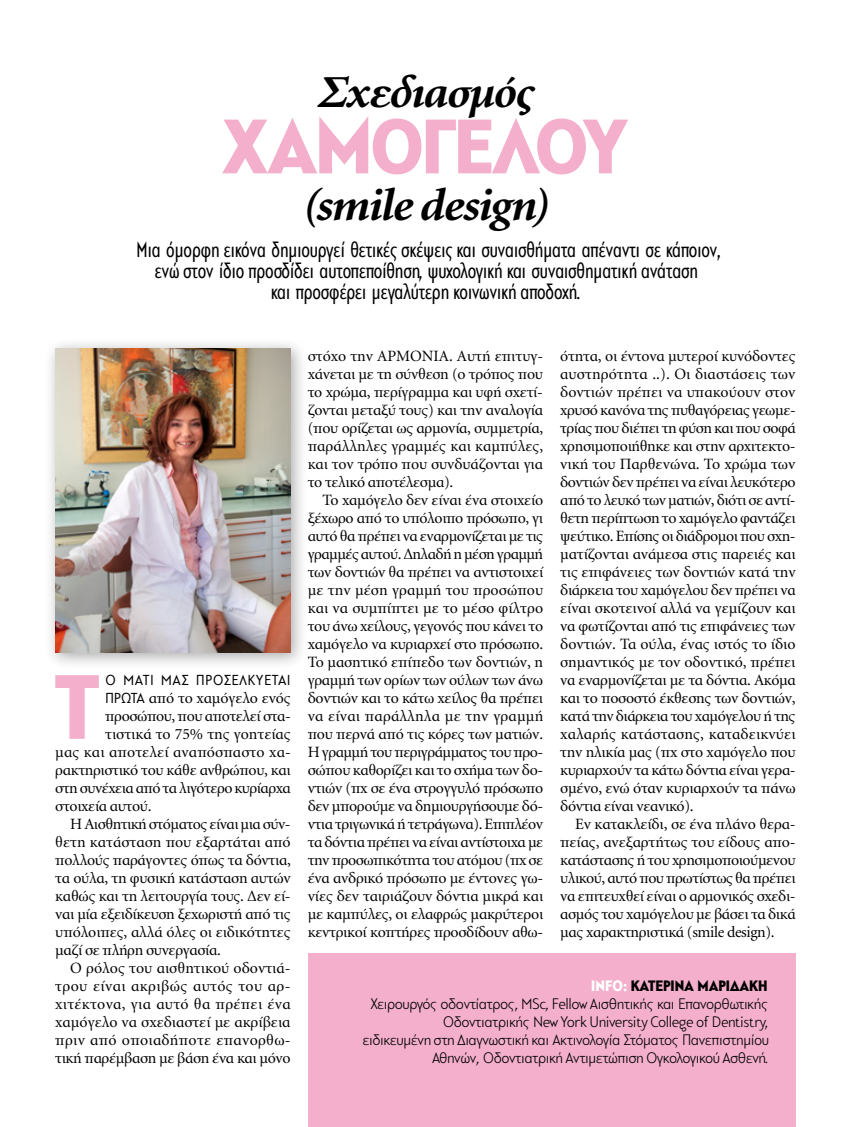
<style>
.page{position:relative;width:851px;height:1127px;background:#fff}
.page>*{position:absolute;margin:0;border:0;box-sizing:border-box;transform-origin:0 0}
.t1{font:900 99.75px "CF Roxan";color:#f3afcb}
.t2{font:900 84.3px "CF Roxan";letter-spacing:-.06em;color:#f3afcb}
.t3{font:italic 700 45.9px "Minion Greek";letter-spacing:-.035em;color:#000;scale:1.05 1}
.t4{font:condensed 24px/21px "CF Roxan";letter-spacing:-.005em;color:#000;text-align:center}
.t5{font:300 16.5px/18px "CF Roxan";letter-spacing:-.025em;color:#000;text-align:right}
.t6{font:15.75px/18px "Minion Greek";letter-spacing:-.02em;color:#000;text-align:justify}
.t7{font:15.75px "Minion Greek";color:#000}
.t8{font:15.75px "Minion Greek";letter-spacing:.005em;color:#000}
.t9{font:15.75px "Minion Greek";letter-spacing:.02em;color:#000}
.t10{font:15.75px "Minion Greek";letter-spacing:.025em;color:#000}
.t11{font:15.75px "Minion Greek";letter-spacing:.015em;color:#000}
.t12{font:15.75px "CF Roxan";letter-spacing:.025em;color:#000}
.s1{font-family:"CF Roxan"}
.s2{font-weight:900;color:#fff}
.s3{font-weight:900}
</style>
<div class="page">
<div style="left:44px;top:337px;width:264px;height:332px;background:#000;opacity:.33"></div>
<img style="left:55px;top:349px;width:236px;height:304px">
<div style="left:308px;top:954px;width:487px;height:173px;background:#f3afcb"></div>
<h3 class="t3" style="left:317px;top:70px;width:207px">Σχεδιασμός</h3>
<h2 class="t2" style="left:222px;top:100px;width:407px">ΧΑΜΟΓΕΛΟΥ</h2>
<h3 class="t3" style="left:302px;top:182px;width:236px">(smile design)</h3>
<h3 class="t4" style="left:136px;top:240px;width:586px">Μια όμορφη εικόνα δημιουργεί θετικές σκέψεις και συναισθήματα απέναντι σε κάποιον, ενώ στον ίδιο προσδίδει αυτοπεποίθηση, ψυχολογική και συναισθηματική ανάταση<br>και προσφέρει μεγαλύτερη κοινωνική αποδοχή.</h3>
<h1 class="t1" style="left:55px;top:652px;width:46px">Τ</h1>
<p class="t12" style="left:105px;top:671px;width:187px">ο μάτι μας προσελκύεται</p>
<p class="t6" style="left:105px;top:689px;width:187px"><span class="s1">πρώτα</span> από το χαμόγελο ενός</p>
<p class="t6" style="left:105px;top:707px;width:187px">προσώπου, που αποτελεί στα-</p>
<p class="t7" style="left:105px;top:726px;width:187px">τιστικά το 75% της γοητείας</p>
<p class="t8" style="left:55px;top:744px;width:237px">μας και αποτελεί αναπόσπαστο χα-</p>
<p class="t6" style="left:55px;top:761px;width:237px">ρακτηριστικό του κάθε ανθρώπου, και</p>
<p class="t6" style="left:55px;top:779px;width:237px">στη συνέχεια από τα λιγότερο κυρίαρχα</p>
<p class="t6" style="left:55px;top:797px;width:98px">στοιχεία αυτού.</p>
<p class="t6" style="left:70px;top:815px;width:222px">Η Αισθητική στόματος είναι μια σύν-</p>
<p class="t7" style="left:55px;top:834px;width:237px">θετη κατάσταση που εξαρτάται από</p>
<p class="t6" style="left:55px;top:851px;width:237px">πολλούς παράγοντες όπως τα δόντια,</p>
<p class="t6" style="left:55px;top:869px;width:237px">τα ούλα, τη φυσική κατάσταση αυτών</p>
<p class="t6" style="left:55px;top:887px;width:237px">καθώς και τη λειτουργία τους. Δεν εί-</p>
<p class="t6" style="left:55px;top:905px;width:237px">ναι μία εξειδίκευση ξεχωριστή από τις</p>
<p class="t6" style="left:55px;top:923px;width:237px">υπόλοιπες, αλλά όλες οι ειδικότητες</p>
<p class="t6" style="left:55px;top:941px;width:167px">μαζί σε πλήρη συνεργασία.</p>
<p class="t7" style="left:70px;top:960px;width:222px">Ο ρόλος του αισθητικού οδοντιά-</p>
<p class="t10" style="left:55px;top:978px;width:237px">τρου είναι ακριβώς αυτός του αρ-</p>
<p class="t9" style="left:55px;top:996px;width:237px">χιτέκτονα, για αυτό θα πρέπει ένα</p>
<p class="t7" style="left:55px;top:1014px;width:237px">χαμόγελο να σχεδιαστεί με ακρίβεια</p>
<p class="t11" style="left:55px;top:1032px;width:237px">πριν από οποιαδήποτε επανορθω-</p>
<p class="t6" style="left:55px;top:1049px;width:237px">τική παρέμβαση με βάση ένα και μόνο</p>
<p class="t6" style="left:560px;top:347px;width:237px">ότητα, οι έντονα μυτεροί κυνόδοντες αυστηρότητα ..). Οι διαστάσεις των δοντιών πρέπει να υπακούουν στον χρυσό κανόνα της πυθαγόρειας γεωμε&shy;τρίας που διέπει τη φύση και που σοφά χρησιμοποιήθηκε και στην αρχιτεκτο&shy;νική του Παρθενώνα. Το χρώμα των δοντιών δεν πρέπει να είναι λευκότερο από το λευκό των ματιών, διότι σε αντί&shy;θετη περίπτωση το χαμόγελο φαντάζει ψεύτικο. Επίσης οι διάδρομοι που σχη&shy;ματίζονται ανάμεσα στις παρειές και τις επιφάνειες των δοντιών κατά την διάρκεια του χαμόγελου δεν πρέπει να είναι σκοτεινοί αλλά να γεμίζουν και να φωτίζονται από τις επιφάνειες των δοντιών. Τα ούλα, ένας ιστός το ίδιο σημαντικός με τον οδοντικό, πρέπει να εναρμονίζεται με τα δόντια. Ακόμα και το ποσοστό έκθεσης των δοντιών, κατά την διάρκεια του χαμόγελου ή της χαλαρής κατάστασης, καταδεικνύει την ηλικία μας (πχ στο χαμόγελο που κυριαρχούν τα κάτω δόντια είναι γερα&shy;σμένο, ενώ όταν κυριαρχούν τα πάνω δόντια είναι νεανικό).</p>
<p class="t6" style="left:560px;top:815px;width:237px;text-indent:15px">Εν κατακλείδι, σε ένα πλάνο θερα&shy;πείας, ανεξαρτήτως του είδους απο&shy;κατάστασης ή του χρησιμοποιούμενου υλικού, αυτό που πρωτίστως θα πρέπει να επιτευχθεί είναι ο αρμονικός σχεδι&shy;ασμός του χαμόγελου με βάσει τα δικά μας χαρακτηριστικά (smile design).</p>
<p class="t5" style="left:362px;top:977px;width:408px"><span class="s2">Ινfo:</span> <span class="s3">Κατε ρίνα Μαριδάκη<br></span>Χειρουργός οδοντίατρος, MSc, Fellow Αισθητικής και Επανορθωτικής Οδοντιατρικής New York University College of Dentistry,<br>ειδικευμένη στη Διαγνωστική και Ακτινολογία Στόματος Πανεπιστημίου Αθηνών, Οδοντιατρική Αντιμετώπιση Ογκολογικού Ασθενή.</p>
<p class="t6" style="left:308px;top:347px;width:237px">στόχο την ΑΡΜΟΝΙΑ. Αυτή επιτυγ&shy;χάνεται με τη σύνθεση (ο τρόπος που το χρώμα, περίγραμμα και υφή σχετί&shy;ζονται μεταξύ τους) και την αναλογία (που ορίζεται ως αρμονία, συμμετρία, παράλληλες γραμμές και καμπύλες, και τον τρόπο που συνδυάζονται για το τελικό αποτέλεσμα).</p>
<p class="t6" style="left:308px;top:491px;width:237px;text-indent:15px">Το χαμόγελο δεν είναι ένα στοιχείο ξέχωρο από το υπόλοιπο πρόσωπο, γι αυτό θα πρέπει να εναρμονίζεται με τις γραμμές αυτού. Δηλαδή η μέση γραμμή των δοντιών θα πρέπει να αντιστοιχεί με την μέση γραμμή του προσώπου και να συμπίπτει με το μέσο φίλτρο του άνω χείλους, γεγονός που κάνει το χαμόγελο να κυριαρχεί στο πρόσωπο.<br>Το μασητικό επίπεδο των δοντιών, η γραμμή των ορίων των ούλων των άνω δοντιών και το κάτω χείλος θα πρέπει να είναι παράλληλα με την γραμμή που περνά από τις κόρες των ματιών.<br>Η γραμμή του περιγράμματος του προ&shy;σώπου καθορίζει και το σχήμα των δο&shy;ντιών (πχ σε ένα στρογγυλό πρόσωπο δεν μπορούμε να δημιουργήσουμε δό&shy;ντια τριγωνικά ή τετράγωνα). Επιπλέον τα δόντια πρέπει να είναι αντίστοιχα με την προσωπικότητα του ατόμου (πχ σε ένα ανδρικό πρόσωπο με έντονες γω&shy;νίες δεν ταιριάζουν δόντια μικρά και με καμπύλες, οι ελαφρώς μακρύτεροι κεντρικοί κοπτήρες προσδίδουν αθω-</p>
</div>
